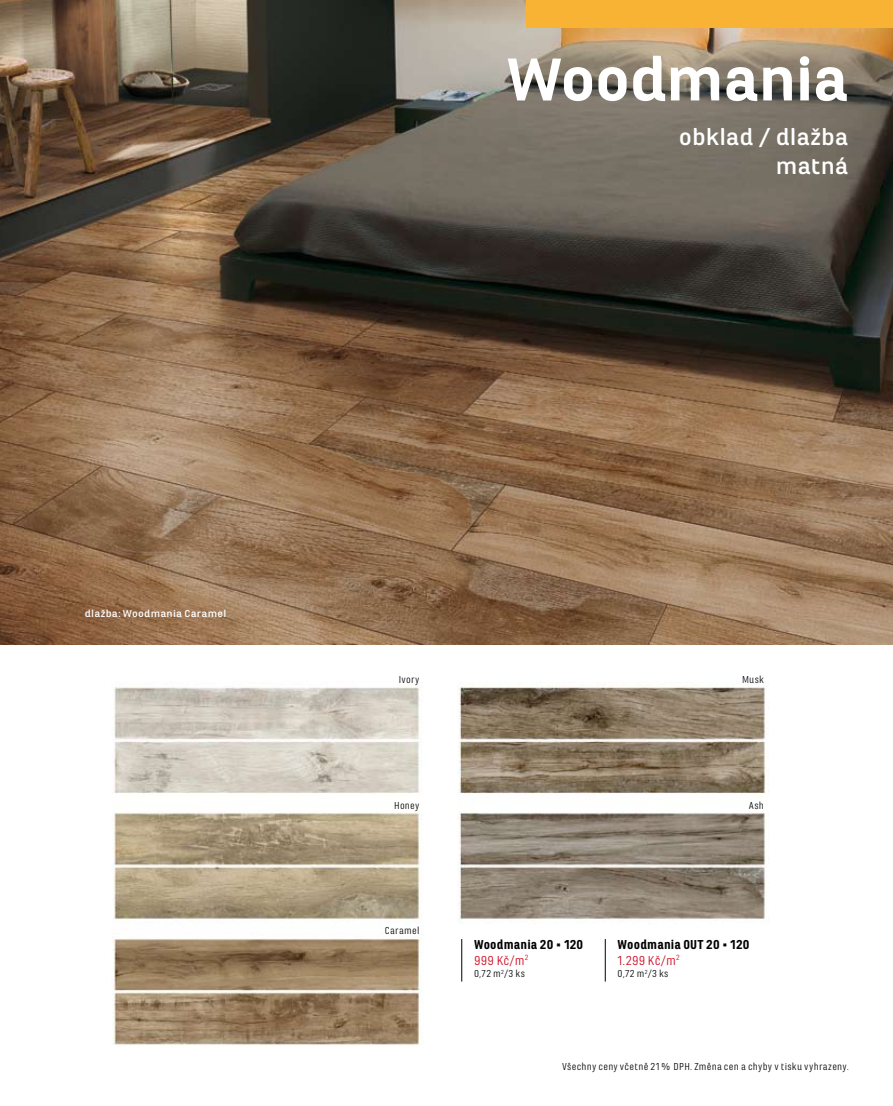
<style>
.page{position:relative;width:893px;height:1106px;background:#fff}
.page>*{position:absolute;margin:0;border:0;box-sizing:border-box;transform-origin:0 0}
.t1{font:900 63px "Marianina X Wd FY";letter-spacing:-.01em;color:#fff}
.t2{font:700 24px/28.8px "Marianina X Wd FY";color:#fff;text-align:right}
.t3{font:900 13.5px/16.2px "Marianina Wd FY";letter-spacing:.015em;color:#000}
.t4{font:10.5px "Marianina Wd FY";letter-spacing:.025em;color:#000}
.t5{font:700 10.5px "Marianina X Wd FY";letter-spacing:.025em;color:#fff}
.s1{font-weight:400;color:#cd071e}
</style>
<div class="page">
<img style="left:0;top:0;width:893px;height:644px">
<img style="left:112px;top:686px;width:657px;height:360px">
<div style="left:527px;top:0;width:366px;height:27px;background:#f8b334"></div>
<hr style="left:461px;top:939px;width:1px;height:42px;background:#000">
<hr style="left:605px;top:939px;width:1px;height:42px;background:#000">
<h1 class="t1" style="left:507px;top:45px;width:343px">Woodmania</h1>
<h2 class="t2" style="left:679px;top:123px;width:171px">obklad / dlažba matná</h2>
<p class="t5" style="left:85px;top:607px;width:143px">dlažba: Woodmania Caramel</p>
<p class="t4" style="left:399px;top:674px;width:22px">Ivory</p>
<p class="t4" style="left:742px;top:674px;width:23px">Musk</p>
<p class="t4" style="left:394px;top:799px;width:27px">Honey</p>
<p class="t4" style="left:749px;top:799px;width:17px">Ash</p>
<p class="t4" style="left:385px;top:924px;width:36px">Caramel</p>
<p class="t3" style="left:474px;top:936px;width:110px">Woodmania 20 × 120<br><span class="s1">999 Kč/m</span><sup>2</sup></p>
<p class="t4" style="left:474px;top:968px;width:52px">0,72 m<sup>2</sup>/3 ks</p>
<p class="t3" style="left:618px;top:936px;width:133px">Woodmania OUT 20 × 120<br><span class="s1">1.299 Kč/m</span><sup>2</sup></p>
<p class="t4" style="left:618px;top:968px;width:52px">0,72 m<sup>2</sup>/3 ks</p>
<p class="t4" style="left:562px;top:1060px;width:288px">Všechny ceny včetně 21 % DPH. Změna cen a chyby v tisku vyhrazeny.</p>
</div>
